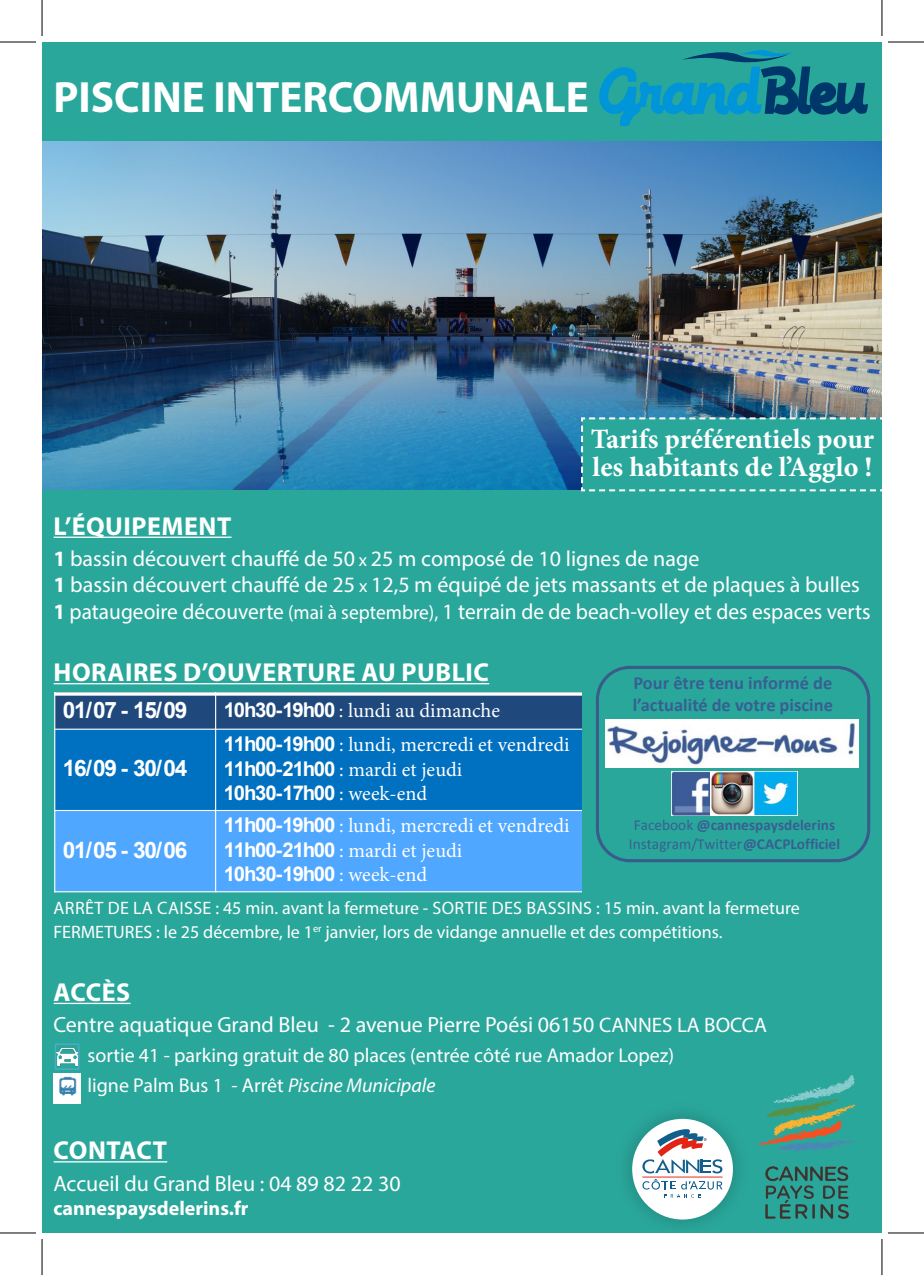
<style>
.page{position:relative;width:924px;height:1275px;background:#fff}
.page>*{position:absolute;margin:0;border:0;box-sizing:border-box;transform-origin:0 0}
.t1{font:700 44px "Myriad Pro";color:#fff}
.t2{font:700 40px "Minion Pro";color:#fff}
.t3{font:700 28px/28px "Minion Pro";letter-spacing:-.005em;color:#fff}
.t4{font:700 26px "Minion Pro";letter-spacing:.01em;color:#fff}
.t5{font:700 26px "Myriad Pro";letter-spacing:.02em;color:#fff}
.t6{font:700 22.6px "Minion Pro";letter-spacing:.005em;color:#fff}
.t7{font:22px/26.4px "Minion Pro";color:#fff}
.t8{font:22px "Myriad Pro";color:#fff}
.t9{font:20.4px/24.4px "Minion Pro";color:#fff}
.t10{font:20px/30px "Minion Pro";color:#fff}
.t11{font:20px "Myriad Pro";color:#fff}
.t12{font:700 20px "Minion Pro";color:#fff}
.t13{font:700 20px "Myriad Pro";color:#fff}
.t14{font:italic 20px "Myriad Pro";color:#fff}
.t15{font:700 18.4px/22px "Calibri";color:#376092}
.t16{font:18px/24px "Minion Pro";color:#fff}
.t17{font:18px/24px "Myriad Pro";color:#fff}
.t18{font:700 15.2px/18.4px "Calibri";letter-spacing:.005em;color:#376092;text-align:center}
.s1{font-weight:700}
.s2{font-size:18px}
.s3{font-size:20px}
.s4{font-weight:400}
.s5{font-size:21px}
.s6{font-style:italic}
</style>
<div class="page">
<div style="left:42px;top:42px;width:839px;height:1191px;background:#2aa79b"></div>
<hr style="left:54px;top:536px;width:177px;height:2px;background:#fff">
<hr style="left:54px;top:683px;width:435px;height:1px;background:#fff">
<hr style="left:54px;top:1002px;width:76px;height:2px;background:#fff">
<hr style="left:54px;top:1161px;width:113px;height:1px;background:#fff">
<img style="left:57px;top:1047px;width:20px;height:20px">
<div style="left:55px;top:1043px;width:24px;height:26px;border:1px solid #4bacc6"></div>
<img style="left:53px;top:1073px;width:28px;height:30px">
<img style="left:671px;top:771px;width:39px;height:44px">
<img style="left:710px;top:771px;width:87px;height:44px">
<div style="left:595px;top:666px;width:274px;height:196px;border:3px solid #385d8a;border-radius:32px"></div>
<img style="left:605px;top:719px;width:253px;height:48px">
<div style="left:55px;top:694px;width:160px;height:35px;background:#1f497d"></div>
<div style="left:215px;top:694px;width:366px;height:35px;background:#1f497d"></div>
<div style="left:55px;top:729px;width:160px;height:81px;background:#0070c0"></div>
<div style="left:215px;top:729px;width:366px;height:81px;background:#0070c0"></div>
<div style="left:55px;top:810px;width:160px;height:81px;background:#4fa7ff"></div>
<div style="left:215px;top:810px;width:366px;height:81px;background:#4fa7ff"></div>
<hr style="left:215px;top:693px;width:1px;height:199px;background:#fff">
<hr style="left:55px;top:693px;width:526px;height:2px;background:#fff">
<hr style="left:55px;top:728px;width:526px;height:2px;background:#fff">
<hr style="left:55px;top:810px;width:526px;height:1px;background:#fff">
<hr style="left:55px;top:693px;width:1px;height:199px;background:#fff">
<hr style="left:55px;top:891px;width:526px;height:1px;background:#fff">
<img style="left:627px;top:1114px;width:111px;height:110px">
<div style="left:632px;top:1118px;width:100px;height:101px;background:#fff;border-radius:50%"></div>
<svg style="left:642px;top:1129px;width:80px;height:69px"></svg>
<img style="left:42px;top:141px;width:839px;height:349px">
<svg style="left:579px;top:416px;width:303px;height:76px"></svg>
<svg style="left:599px;top:50px;width:268px;height:76px"></svg>
<img style="left:759px;top:1075px;width:96px;height:144px">
<hr style="left:0;top:42px;width:36px;height:1px;background:#000">
<hr style="left:887px;top:42px;width:36px;height:1px;background:#000">
<hr style="left:0;top:1232px;width:36px;height:1px;background:#000">
<hr style="left:887px;top:1232px;width:36px;height:1px;background:#000">
<hr style="left:42px;top:0;width:1px;height:36px;background:#000">
<hr style="left:42px;top:1239px;width:1px;height:36px;background:#000">
<hr style="left:881px;top:0;width:1px;height:36px;background:#000">
<hr style="left:881px;top:1239px;width:1px;height:36px;background:#000">
<p class="t1" style="left:53px;top:69px;width:536px">PISCINE INTERCOMMUNALE</p>
<p class="t2" style="left:53px;top:73px;width:548px">PISCINE INTERCOMMUNALE</p>
<p class="t3" style="left:590px;top:424px;width:285px">Tarifs préférentiels pour les habitants de l’Agglo !</p>
<p class="t4" style="left:53px;top:510px;width:190px">L’ÉQUIPEMENT</p>
<p class="t7" style="left:53px;top:548px;width:796px"><span class="s1">1</span> bassin découvert chauffé de 50 <span class="s2">x</span> 25 m composé de 10 lignes de nage<br><span class="s1">1</span> bassin découvert chauffé de 25 <span class="s2">x</span> 12,5 m équipé de jets massants et de plaques à bulles<br><span class="s1">1</span> pataugeoire découverte <span class="s3">(mai à septembre),</span> 1 terrain de de beach-volley et des espaces verts</p>
<p class="t4" style="left:53px;top:656px;width:465px">HORAIRES D’OUVERTURE AU PUBLIC</p>
<p class="t5" style="left:131px;top:509px;width:101px">PEMENT</p>
<p class="t8" style="left:93px;top:545px;width:607px">ssin découvert chauffé de 50 <span class="s2">x</span> 25 m composé de 10 lignes de nage</p>
<p class="t8" style="left:93px;top:571px;width:767px">ssin découvert chauffé de 25 <span class="s2">x</span> 12,5 m équipé de jets massants t de plaques à bulles</p>
<p class="t8" style="left:109px;top:598px;width:762px">ugeoire découverte <span class="s3">(mai à septembre),</span> 1 terrain de de beach-volley et des espaces verts</p>
<p class="t5" style="left:107px;top:655px;width:383px">AIRES D’OUVERTURE AU PUBLIC</p>
<p class="t6" style="left:63px;top:659px;width:125px">01/07 - 15/09</p>
<p class="t9" style="left:223px;top:663px;width:277px"><span class="s1">10h30-19h00</span> : lundi au dimanche</p>
<p class="t6" style="left:63px;top:694px;width:125px">01/07 - 15/09</p>
<p class="t9" style="left:223px;top:698px;width:277px"><span class="s1">10h30-19h00</span> : lundi au dimanche</p>
<p class="t15" style="left:632px;top:671px;width:202px">Pour être tenu informé de l’actualité de votre piscine</p>
<p class="t6" style="left:63px;top:752px;width:125px">16/09 - 30/04</p>
<p class="t6" style="left:63px;top:834px;width:125px">01/05 - 30/06</p>
<p class="t9" style="left:223px;top:732px;width:347px"><span class="s1">11h00-19h00</span> : lundi, mercredi et vendredi<br><span class="s1">11h00-21h00</span> : mardi et jeudi<br><span class="s1">10h30-17h00</span> : week-end</p>
<p class="t9" style="left:223px;top:813px;width:347px"><span class="s1">11h00-19h00</span> : lundi, mercredi et vendredi<br><span class="s1">11h00-21h00</span> : mardi et jeudi<br><span class="s1">10h30-19h00</span> : week-end</p>
<p class="t18" style="left:628px;top:815px;width:212px"><span class="s4">Facebook</span> @cannespaysdelerins<br><span class="s4">Instagram/Twitter</span>@CACPLofficiel</p>
<p class="t17" style="left:81px;top:895px;width:720px;text-indent:-6px">RÊT DE LA CAISSE : 45 min. av nt la fermeture - SORTIE DES BASSINS : 15 min. avant la fermeture<br>METURES : le 25 décembre, le 1<sup>er</sup> janvier, lors de d</p>
<p class="t16" style="left:53px;top:898px;width:763px">ARRÊT DE LA CAISSE : 45 min. avant la fermeture - SORTIE DES BASSINS : 15 min. avant la fermeture<br>FERMETURES : le 25 décembre, le 1<sup>er</sup> janvier, lors de vidange annuelle et des compétitions.</p>
<p class="t4" style="left:53px;top:976px;width:84px">ACCÈS</p>
<p class="t7" style="left:53px;top:1014px;width:719px">Centre aquatique Grand Bleu - 2 avenue Pierre Poési 06150 <span class="s5">CANNES LA BOCCA</span></p>
<p class="t10" style="left:87px;top:1042px;width:568px">sortie 41 - parking gratuit de 80 places (entrée côté rue Amador Lopez) ligne Palm Bus 1 - Arrêt <span class="s6">Piscine Municipale</span></p>
<p class="t17" style="left:501px;top:919px;width:222px">annue le et des compétitions.</p>
<p class="t5" style="left:86px;top:975px;width:46px">CÈS</p>
<p class="t8" style="left:142px;top:1011px;width:626px">uatique Grand Bleu - 2 avenue Pierre Poési 06150 <span class="s5">CANNES LA BO A</span></p>
<p class="t11" style="left:149px;top:1043px;width:68px">1 - arki</p>
<p class="t11" style="left:243px;top:1043px;width:432px">gratuit de 80 places (entrée côté rue Amador Lopez)</p>
<p class="t11" style="left:267px;top:1073px;width:12px">ê</p>
<p class="t14" style="left:302px;top:1073px;width:9px">s</p>
<p class="t14" style="left:362px;top:1073px;width:51px">unicip</p>
<p class="t5" style="left:88px;top:1133px;width:80px">NTACT</p>
<p class="t4" style="left:53px;top:1134px;width:126px">CONTACT</p>
<p class="t7" style="left:53px;top:1173px;width:342px">Accueil du Grand Bleu : 04 89 82 22 30</p>
<p class="t12" style="left:53px;top:1196px;width:227px">www.cannespaysdelerins.fr</p>
<p class="t8" style="left:323px;top:1170px;width:79px">82 22 30</p>
<p class="t13" style="left:53px;top:1195px;width:196px">cannespay delerins.fr</p>
</div>
